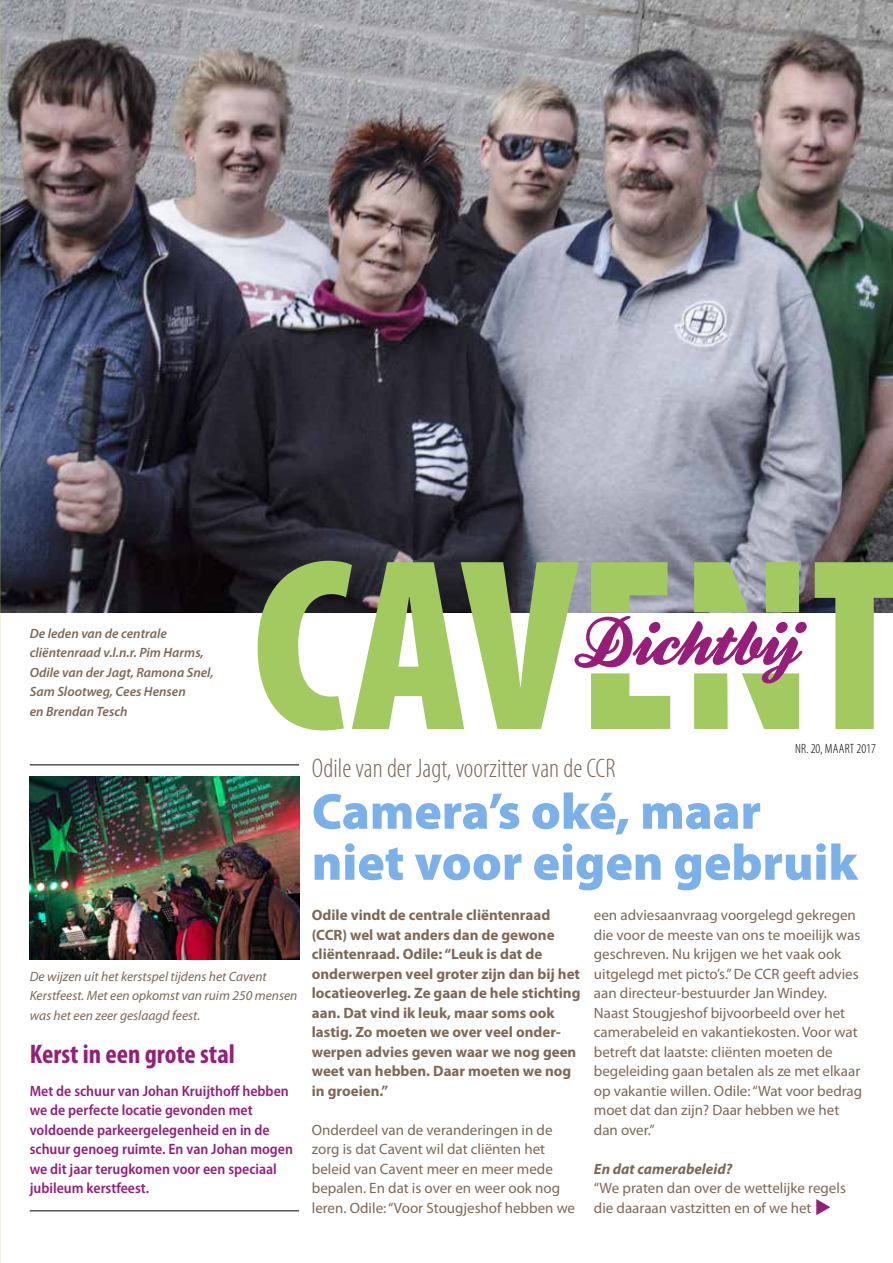
<style>
.page{position:relative;width:893px;height:1263px;background:#fff}
.page>*{position:absolute;margin:0;border:0;box-sizing:border-box;transform-origin:0 0}
.t1{font:900 51px/51px "Myriad Pro";color:#7bb0e9}
.t2{font:300 condensed 27px "Myriad Pro";color:#7d6856}
.t3{font:700 condensed 27px "Myriad Pro";color:#961e79}
.t4{font:15px/19.5px "Myriad Pro";color:#7d6856}
.t5{font:700 15px/19.5px "Myriad Pro";color:#7d6856}
.t6{font:600 semi-condensed 15px/19.5px "Myriad Pro";color:#961e79}
.t7{font:italic 700 15px "Myriad Pro";color:#7d6856}
.t8{font:italic 600 13.5px/19.5px "Myriad Pro";color:#7d6856}
.t9{font:italic 13.5px/19.5px "Myriad Pro";color:#7d6856}
.t10{font:300 condensed 13.5px "Myriad Pro";letter-spacing:.005em;color:#000}
.s1{color:#961e79}
</style>
<div class="page">
<img style="left:0;top:0;width:893px;height:612px">
<img style="left:30px;top:777px;width:269px;height:182px">
<svg style="left:815px;top:562px;width:78px;height:167px"></svg>
<svg style="left:258px;top:561px;width:549px;height:169px"></svg>
<hr style="left:30px;top:764px;width:269px;height:1px;background:#000">
<hr style="left:30px;top:1210px;width:269px;height:1px;background:#000">
<p class="t8" style="left:30px;top:624px;width:185px">De leden van de centrale cliëntenraad v.l.n.r. Pim Harms,<br>Odile van der Jagt, Ramona Snel,<br>Sam Slootweg, Cees Hensen<br>en Brendan Tesch</p>
<p class="t9" style="left:30px;top:966px;width:269px">De wijzen uit het kerstspel tijdens het Cavent<br>Kerstfeest. Met een opkomst van ruim 250 mensen was het een zeer geslaagd feest.</p>
<h2 class="t3" style="left:30px;top:1039px;width:207px">Kerst in een grote stal</h2>
<p class="t6" style="left:30px;top:1081px;width:265px">Met de schuur van Johan Kruijthoff hebben we de perfecte locatie gevonden met voldoende parkeergelegenheid en in de schuur genoeg ruimte. En van Johan mogen we dit jaar terugkomen voor een speciaal jubileum kerstfeest.</p>
<h2 class="t2" style="left:312px;top:753px;width:305px">Odile van der Jagt, voorzitter van de CCR</h2>
<p class="t10" style="left:795px;top:741px;width:82px">NR. 20, MAART 2017</p>
<h1 class="t1" style="left:312px;top:786px;width:547px">Camera’s oké, maar niet voor eigen gebruik</h1>
<p class="t4" style="left:594px;top:906px;width:270px">een adviesaanvraag voorgelegd gekregen die voor de meeste van ons te moeilijk was geschreven. Nu krijgen we het vaak ook uitgelegd met picto’s.” De CCR geeft advies aan directeur-bestuurder Jan Windey.<br>Naast Stougjeshof bijvoorbeeld over het camerabeleid en vakantiekosten. Voor wat betreft dat laatste: cliënten moeten de begeleiding gaan betalen als ze met elkaar op vakantie willen. Odile: “Wat voor bedrag moet dat dan zijn? Daar hebben we het dan over.”</p>
<p class="t7" style="left:594px;top:1160px;width:140px">En dat camerabeleid?</p>
<p class="t4" style="left:594px;top:1179px;width:254px">“We praten dan over de wettelijke regels die daaraan vastzitten en of we het <span class="s1">◆</span></p>
<p class="t5" style="left:312px;top:905px;width:270px">Odile vindt de centrale cliëntenraad (CCR) wel wat anders dan de gewone cliëntenraad. Odile: “Leuk is dat de onderwerpen veel groter zijn dan bij het locatieoverleg. Ze gaan de hele stichting aan. Dat vind ik leuk, maar soms ook lastig. Zo moeten we over veel onder&shy;werpen advies geven waar we nog geen weet van hebben. Daar moeten we nog in groeien.”</p>
<p class="t4" style="left:312px;top:1120px;width:265px">Onderdeel van de veranderingen in de zorg is dat Cavent wil dat cliënten het beleid van Cavent meer en meer mede bepalen. En dat is over en weer ook nog leren. Odile: “Voor Stougjeshof hebben we</p>
</div>
